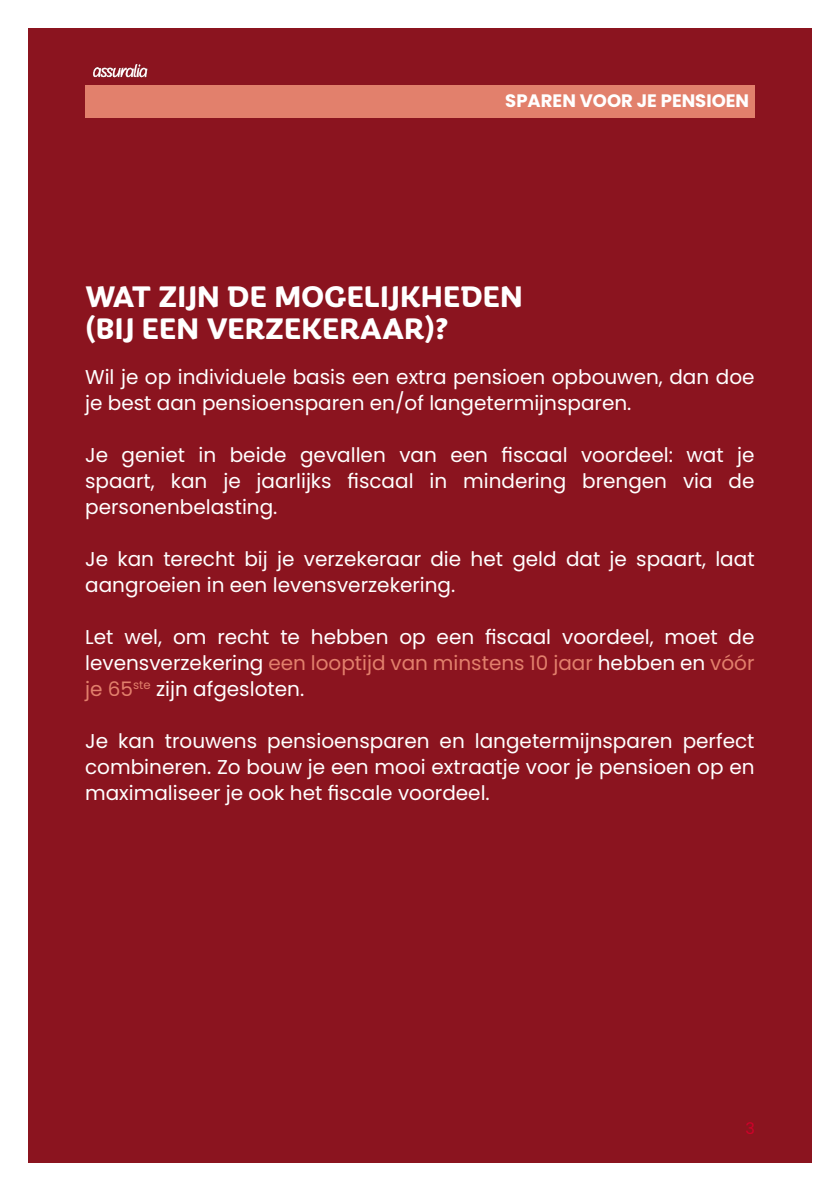
<style>
.page{position:relative;width:840px;height:1191px;background:#fff}
.page>*{position:absolute;margin:0;border:0;box-sizing:border-box;transform-origin:0 0}
.t1{font:700 32px/32px "Iskra";color:#fff}
.t2{font:20px/26px "Poppins";color:#fff;text-align:justify}
.t3{font:700 18px "Poppins";color:#fff}
.t4{font:16px "Poppins";color:#cf012a}
.s1{color:#e2806c}
</style>
<div class="page">
<div style="left:28px;top:28px;width:783px;height:1134px;background:#8b141f"></div>
<div style="left:85px;top:85px;width:669px;height:33px;background:#e2806c"></div>
<img style="left:92px;top:64px;width:56px;height:14px">
<p class="t3" style="left:505px;top:90px;width:245px">SPAREN VOOR JE PENSIOEN</p>
<h1 class="t1" style="left:85px;top:278px;width:439px">WAT ZIJN DE MOGELIJKHEDEN (BIJ EEN VERZEKERAAR)?</h1>
<p class="t2" style="left:85px;top:364px;width:670px">Wil je op individuele basis een extra pensioen opbouwen, dan doe je best aan pensioensparen en/of langetermijnsparen.</p>
<p class="t2" style="left:85px;top:442px;width:670px">Je geniet in beide gevallen van een fiscaal voordeel: wat je spaart, kan je jaarlijks fiscaal in mindering brengen via de personenbelasting.</p>
<p class="t2" style="left:85px;top:546px;width:670px">Je kan terecht bij je verzekeraar die het geld dat je spaart, laat aangroeien in een levensverzekering.</p>
<p class="t2" style="left:85px;top:624px;width:670px">Let wel, om recht te hebben op een fiscaal voordeel, moet de levensverzekering <span class="s1">een looptijd van minstens 10 jaar</span> hebben en <span class="s1">vóór je 65</span><sup>ste</sup> zijn afgesloten.</p>
<p class="t2" style="left:85px;top:728px;width:670px">Je kan trouwens pensioensparen en langetermijnsparen perfect combineren. Zo bouw je een mooi extraatje voor je pensioen op en maximaliseer je ook het fiscale voordeel.</p>
<p class="t4" style="left:745px;top:1119px;width:11px">3</p>
</div>
